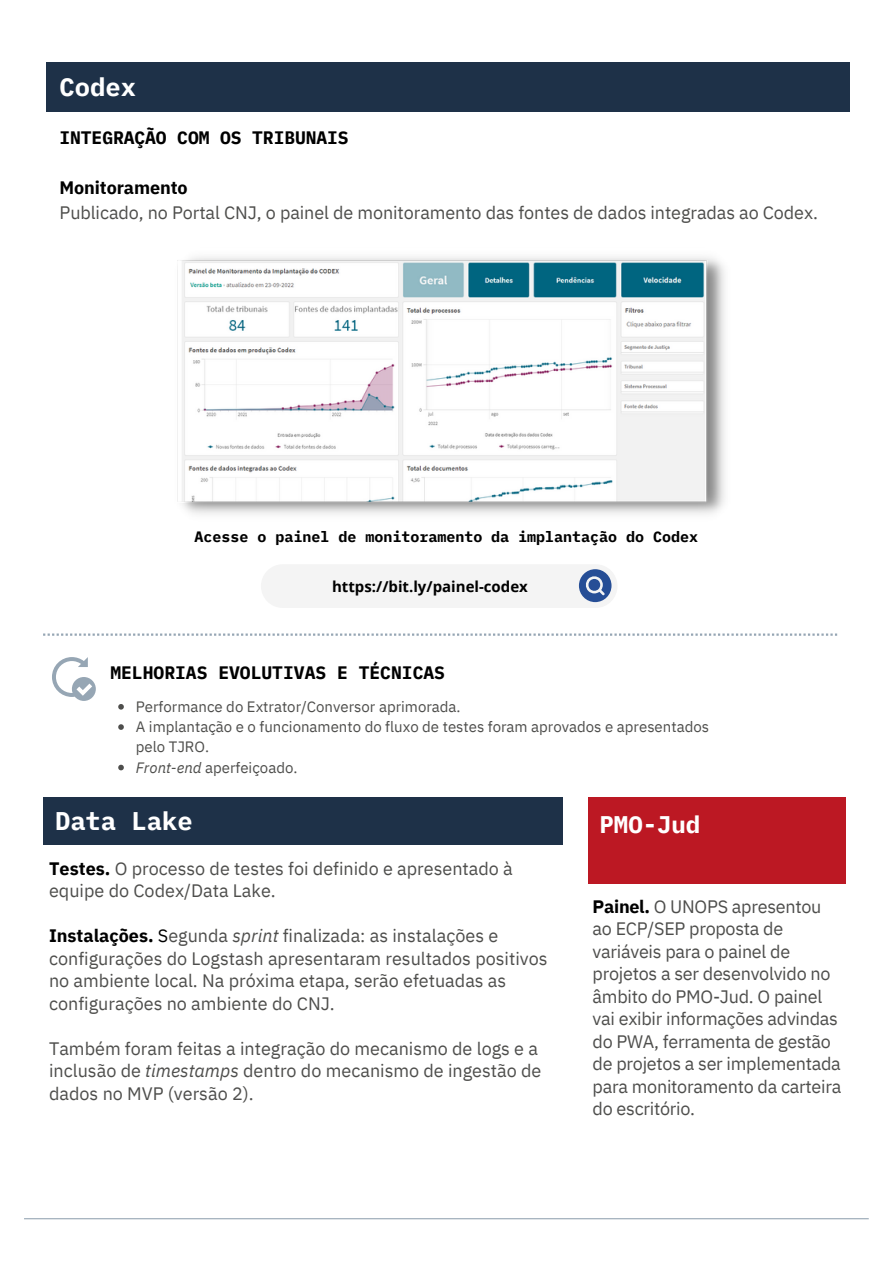
<style>
.page{position:relative;width:893px;height:1264px;background:#fff}
.page>*{position:absolute;margin:0;border:0;box-sizing:border-box;transform-origin:0 0}
.t1{font:700 25.5px "IBM Plex Mono";color:#fff}
.t2{font:700 24px "IBM Plex Mono";color:#fff}
.t3{font:18px/22.5px "IBM Plex Sans";color:#4e4e4c}
.t4{font:700 18px "IBM Plex Mono";color:#000}
.t5{font:700 18px "IBM Plex Sans";letter-spacing:-.005em;color:#000}
.t6{font:15px/20.2px "IBM Plex Sans";color:#4e4e4c}
.t7{font:700 15px "IBM Plex Mono";color:#000}
.t8{font:700 15px "Open Sans";color:#000}
.s1{font-style:italic}
.s2{font-weight:700;color:#000}
.s3{color:#000}
</style>
<div class="page">
<hr style="left:24px;top:1218px;width:844px;height:1px;background:#96a6b4">
<div style="left:47px;top:63px;width:802px;height:49px;background:#1e3148"></div>
<svg style="left:52px;top:657px;width:44px;height:44px"></svg>
<svg style="left:118px;top:704px;width:6px;height:5px"></svg>
<svg style="left:118px;top:724px;width:6px;height:6px"></svg>
<svg style="left:118px;top:764px;width:6px;height:6px"></svg>
<svg style="left:43px;top:633px;width:794px;height:2px"></svg>
<div style="left:43px;top:797px;width:519px;height:47px;background:#1e3148"></div>
<div style="left:588px;top:797px;width:257px;height:86px;background:#bc1823"></div>
<div style="left:261px;top:564px;width:356px;height:44px;background:#f4f4f4;border-radius:22px"></div>
<div style="left:579px;top:569px;width:32px;height:33px;background:#264e96;border-radius:50%"></div>
<svg style="left:586px;top:576px;width:18px;height:19px"></svg>
<img style="left:177px;top:257px;width:548px;height:258px">
<h1 class="t1" style="left:59px;top:70px;width:78px">Codex</h1>
<p class="t4" style="left:59px;top:126px;width:291px">INTEGRAÇÃO COM OS TRIBUNAIS</p>
<p class="t5" style="left:59px;top:175px;width:130px">Monitoramento</p>
<p class="t3" style="left:59px;top:200px;width:760px">Publicado, no Portal CNJ, o painel de monitoramento das fontes de dados integradas ao Codex.</p>
<p class="t7" style="left:194px;top:526px;width:505px">Acesse o painel de monitoramento da implantação do Codex</p>
<p class="t8" style="left:332px;top:575px;width:197px">https://bit.ly/painel-codex</p>
<p class="t4" style="left:110px;top:660px;width:336px">MELHORIAS EVOLUTIVAS E TÉCNICAS</p>
<p class="t6" style="left:136px;top:696px;width:574px">Performance do Extrator/Conversor aprimorada.<br>A implantação e o funcionamento do fluxo de testes foram aprovados e apresentados pelo TJRO.<br><span class="s1">Front-end</span> aperfeiçoado.</p>
<h1 class="t1" style="left:55px;top:803px;width:139px">Data Lake</h1>
<p class="t3" style="left:49px;top:856px;width:465px"><span class="s2">Testes.</span> O processo de testes foi definido e apresentado à equipe do Codex/Data Lake.</p>
<p class="t3" style="left:49px;top:924px;width:500px"><span class="s2">Instalações.</span> <span class="s3">S</span>egunda <span class="s1">sprint</span> finalizada: as instalações e configurações do Logstash apresentaram resultados positivos no ambiente local. Na próxima etapa, serão efetuadas as configurações no ambiente do CNJ.</p>
<p class="t3" style="left:49px;top:1036px;width:494px">Também foram feitas a integração do mecanismo de logs e a inclusão de <span class="s1">timestamps</span> dentro do mecanismo de ingestão de dados no MVP (versão 2).</p>
<h2 class="t2" style="left:599px;top:808px;width:102px">PMO-Jud</h2>
<p class="t3" style="left:592px;top:894px;width:250px"><span class="s2">Painel.</span> O UNOPS apresentou ao ECP/SEP proposta de variáveis para o painel de projetos a ser desenvolvido no âmbito do PMO-Jud. O painel vai exibir informações advindas do PWA, ferramenta de gestão de projetos a ser implementada para monitoramento da carteira do escritório.</p>
</div>
